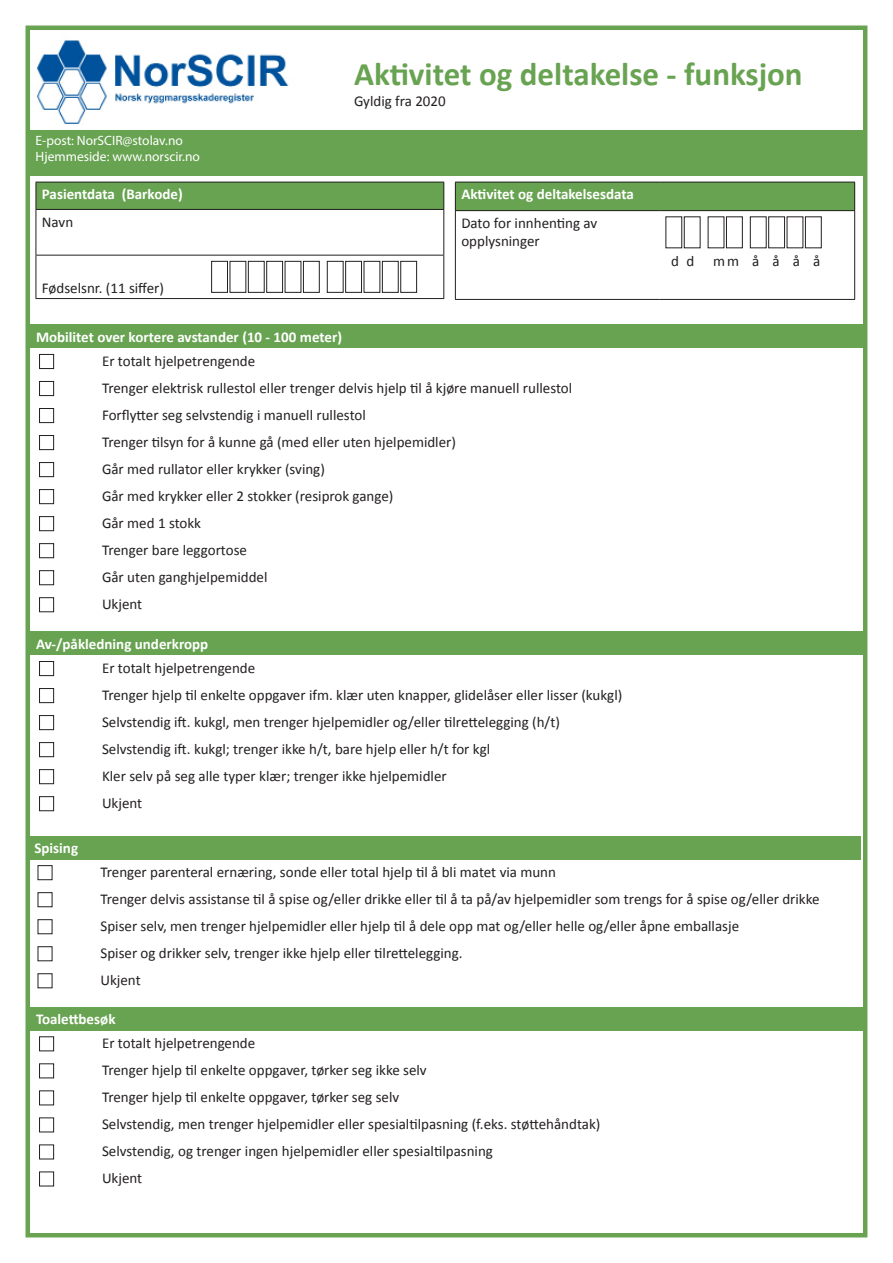
<style>
.page{position:relative;width:893px;height:1263px;background:#fff}
.page>*{position:absolute;margin:0;border:0;box-sizing:border-box;transform-origin:0 0}
.t1{font:700 33px "Calibri";color:#68a351}
.Alternativ{font:15px "Calibri";color:#231f20}
.Tittel_spørsmål{font:700 15px "Calibri";color:#fff}
.t2{font:13.5px "Myriad Pro";color:#fff}
</style>
<div class="page">
<div style="left:26px;top:26px;width:841px;height:1211px;background:#fff;border:4px solid #68a351"></div>
<div style="left:26px;top:131px;width:841px;height:45px;background:#68a351"></div>
<div style="left:36px;top:182px;width:408px;height:27px;background:#68a351"></div>
<hr style="left:36px;top:210px;width:1px;height:45px;background:#231f20">
<hr style="left:443px;top:210px;width:1px;height:45px;background:#231f20">
<hr style="left:36px;top:255px;width:1px;height:43px;background:#231f20">
<hr style="left:443px;top:255px;width:1px;height:43px;background:#231f20">
<hr style="left:36px;top:298px;width:408px;height:1px;background:#231f20">
<hr style="left:36px;top:255px;width:408px;height:1px;background:#231f20">
<hr style="left:36px;top:182px;width:408px;height:1px;background:#231f20">
<svg style="left:36px;top:182px;width:1px;height:27px"></svg>
<svg style="left:443px;top:182px;width:1px;height:27px"></svg>
<hr style="left:36px;top:209px;width:408px;height:1px;background:#231f20">
<div style="left:211px;top:261px;width:17px;height:32px;border:1px solid #231f20"></div>
<div style="left:230px;top:261px;width:16px;height:32px;border:1px solid #231f20"></div>
<div style="left:248px;top:261px;width:16px;height:32px;border:1px solid #231f20"></div>
<div style="left:266px;top:261px;width:17px;height:32px;border:1px solid #231f20"></div>
<div style="left:285px;top:261px;width:16px;height:32px;border:1px solid #231f20"></div>
<div style="left:303px;top:261px;width:16px;height:32px;border:1px solid #231f20"></div>
<div style="left:327px;top:261px;width:16px;height:32px;border:1px solid #231f20"></div>
<div style="left:345px;top:261px;width:17px;height:32px;border:1px solid #231f20"></div>
<div style="left:364px;top:261px;width:16px;height:32px;border:1px solid #231f20"></div>
<div style="left:382px;top:261px;width:16px;height:32px;border:1px solid #231f20"></div>
<div style="left:401px;top:261px;width:16px;height:32px;border:1px solid #231f20"></div>
<div style="left:455px;top:182px;width:400px;height:29px;background:#68a351"></div>
<hr style="left:455px;top:211px;width:1px;height:88px;background:#231f20">
<hr style="left:455px;top:299px;width:205px;height:1px;background:#231f20">
<hr style="left:660px;top:299px;width:195px;height:1px;background:#231f20">
<hr style="left:854px;top:211px;width:1px;height:88px;background:#231f20">
<hr style="left:455px;top:182px;width:205px;height:1px;background:#231f20">
<svg style="left:455px;top:182px;width:1px;height:28px"></svg>
<hr style="left:660px;top:182px;width:195px;height:1px;background:#231f20">
<svg style="left:854px;top:182px;width:1px;height:28px"></svg>
<hr style="left:455px;top:210px;width:205px;height:1px;background:#231f20">
<hr style="left:660px;top:210px;width:195px;height:1px;background:#231f20">
<div style="left:684px;top:217px;width:16px;height:31px;border:1px solid #231f20"></div>
<div style="left:726px;top:217px;width:16px;height:31px;border:1px solid #231f20"></div>
<div style="left:750px;top:217px;width:16px;height:31px;border:1px solid #231f20"></div>
<div style="left:768px;top:217px;width:17px;height:31px;border:1px solid #231f20"></div>
<div style="left:805px;top:217px;width:16px;height:31px;border:1px solid #231f20"></div>
<img style="left:37px;top:40px;width:252px;height:84px">
<div style="left:30px;top:324px;width:833px;height:24px;background:#68a351"></div>
<div style="left:39px;top:354px;width:15px;height:15px;border:1px solid #231f20"></div>
<div style="left:39px;top:381px;width:15px;height:15px;border:1px solid #231f20"></div>
<div style="left:39px;top:408px;width:15px;height:15px;border:1px solid #231f20"></div>
<div style="left:39px;top:435px;width:15px;height:15px;border:1px solid #231f20"></div>
<div style="left:39px;top:462px;width:15px;height:15px;border:1px solid #231f20"></div>
<div style="left:39px;top:489px;width:15px;height:15px;border:1px solid #231f20"></div>
<div style="left:39px;top:516px;width:15px;height:15px;border:1px solid #231f20"></div>
<div style="left:39px;top:543px;width:15px;height:15px;border:1px solid #231f20"></div>
<div style="left:39px;top:570px;width:15px;height:15px;border:1px solid #231f20"></div>
<div style="left:39px;top:597px;width:15px;height:15px;border:1px solid #231f20"></div>
<div style="left:30px;top:631px;width:833px;height:24px;background:#68a351"></div>
<div style="left:39px;top:661px;width:15px;height:15px;border:1px solid #231f20"></div>
<div style="left:39px;top:688px;width:15px;height:15px;border:1px solid #231f20"></div>
<div style="left:39px;top:715px;width:15px;height:15px;border:1px solid #231f20"></div>
<div style="left:39px;top:742px;width:15px;height:15px;border:1px solid #231f20"></div>
<div style="left:39px;top:769px;width:15px;height:15px;border:1px solid #231f20"></div>
<div style="left:39px;top:796px;width:15px;height:15px;border:1px solid #231f20"></div>
<div style="left:28px;top:836px;width:833px;height:23px;background:#68a351"></div>
<div style="left:38px;top:865px;width:14px;height:15px;border:1px solid #231f20"></div>
<div style="left:38px;top:892px;width:14px;height:15px;border:1px solid #231f20"></div>
<div style="left:38px;top:919px;width:14px;height:15px;border:1px solid #231f20"></div>
<div style="left:38px;top:946px;width:14px;height:15px;border:1px solid #231f20"></div>
<div style="left:38px;top:973px;width:14px;height:15px;border:1px solid #231f20"></div>
<div style="left:30px;top:1007px;width:833px;height:24px;background:#68a351"></div>
<div style="left:39px;top:1037px;width:15px;height:14px;border:1px solid #231f20"></div>
<div style="left:39px;top:1064px;width:15px;height:14px;border:1px solid #231f20"></div>
<div style="left:39px;top:1091px;width:15px;height:14px;border:1px solid #231f20"></div>
<div style="left:39px;top:1118px;width:15px;height:14px;border:1px solid #231f20"></div>
<div style="left:39px;top:1145px;width:15px;height:14px;border:1px solid #231f20"></div>
<div style="left:39px;top:1172px;width:15px;height:14px;border:1px solid #231f20"></div>
<p class="t2" style="left:36px;top:132px;width:149px">E-post: NorSCIR@stolav.no</p>
<p class="t2" style="left:36px;top:148px;width:166px">Hjemmeside: www.norscir.no</p>
<p class="Tittel_spørsmål" style="left:42px;top:185px;width:142px">Pasientdata (Barkode)</p>
<p class="Alternativ" style="left:42px;top:212px;width:33px">Navn</p>
<p class="Alternativ" style="left:42px;top:278px;width:124px">Fødselsnr. (11 siffer)</p>
<p class="t1" style="left:354px;top:53px;width:450px">Aktivitet og deltakelse - funksjon</p>
<p class="Alternativ" style="left:354px;top:91px;width:93px">Gyldig fra 2020</p>
<p class="Tittel_spørsmål" style="left:461px;top:185px;width:174px">Aktivitet og deltakelsesdata</p>
<p class="Alternativ" style="left:461px;top:213px;width:137px">Dato for innhenting av</p>
<p class="Alternativ" style="left:461px;top:231px;width:80px">opplysninger</p>
<p class="Alternativ" style="left:671px;top:252px;width:151px">d d mm å å å å</p>
<p class="Tittel_spørsmål" style="left:36px;top:327px;width:307px">Mobilitet over kortere avstander (10 - 100 meter)</p>
<p class="Alternativ" style="left:102px;top:351px;width:155px">Er totalt hjelpetrengende</p>
<p class="Alternativ" style="left:102px;top:378px;width:472px">Trenger elektrisk rullestol eller trenger delvis hjelp til å kjøre manuell rullestol</p>
<p class="Alternativ" style="left:102px;top:405px;width:265px">Forflytter seg selvstendig i manuell rullestol</p>
<p class="Alternativ" style="left:102px;top:432px;width:355px">Trenger tilsyn for å kunne gå (med eller uten hjelpemidler)</p>
<p class="Alternativ" style="left:102px;top:459px;width:224px">Går med rullator eller krykker (sving)</p>
<p class="Alternativ" style="left:102px;top:486px;width:293px">Går med krykker eller 2 stokker (resiprok gange)</p>
<p class="Alternativ" style="left:102px;top:513px;width:101px">Går med 1 stokk</p>
<p class="Alternativ" style="left:102px;top:540px;width:147px">Trenger bare leggortose</p>
<p class="Alternativ" style="left:102px;top:567px;width:167px">Går uten ganghjelpemiddel</p>
<p class="Alternativ" style="left:102px;top:594px;width:42px">Ukjent</p>
<p class="Tittel_spørsmål" style="left:36px;top:634px;width:174px">Av-/påkledning underkropp</p>
<p class="Alternativ" style="left:102px;top:658px;width:155px">Er totalt hjelpetrengende</p>
<p class="Alternativ" style="left:102px;top:685px;width:522px">Trenger hjelp til enkelte oppgaver ifm. klær uten knapper, glidelåser eller lisser (kukgl)</p>
<p class="Alternativ" style="left:102px;top:712px;width:459px">Selvstendig ift. kukgl, men trenger hjelpemidler og/eller tilrettelegging (h/t)</p>
<p class="Alternativ" style="left:102px;top:739px;width:390px">Selvstendig ift. kukgl; trenger ikke h/t, bare hjelp eller h/t for kgl</p>
<p class="Alternativ" style="left:102px;top:766px;width:346px">Kler selv på seg alle typer klær; trenger ikke hjelpemidler</p>
<p class="Alternativ" style="left:102px;top:793px;width:42px">Ukjent</p>
<p class="Tittel_spørsmål" style="left:34px;top:838px;width:45px">Spising</p>
<p class="Alternativ" style="left:100px;top:862px;width:457px">Trenger parenteral ernæring, sonde eller total hjelp til å bli matet via munn</p>
<p class="Alternativ" style="left:100px;top:889px;width:721px">Trenger delvis assistanse til å spise og/eller drikke eller til å ta på/av hjelpemidler som trengs for å spise og/eller drikke</p>
<p class="Alternativ" style="left:100px;top:916px;width:640px">Spiser selv, men trenger hjelpemidler eller hjelp til å dele opp mat og/eller helle og/eller åpne emballasje</p>
<p class="Alternativ" style="left:100px;top:943px;width:364px">Spiser og drikker selv, trenger ikke hjelp eller tilrettelegging.</p>
<p class="Alternativ" style="left:100px;top:970px;width:42px">Ukjent</p>
<p class="Tittel_spørsmål" style="left:36px;top:1009px;width:81px">Toalettbesøk</p>
<p class="Alternativ" style="left:102px;top:1033px;width:155px">Er totalt hjelpetrengende</p>
<p class="Alternativ" style="left:102px;top:1060px;width:326px">Trenger hjelp til enkelte oppgaver, tørker seg ikke selv</p>
<p class="Alternativ" style="left:102px;top:1087px;width:299px">Trenger hjelp til enkelte oppgaver, tørker seg selv</p>
<p class="Alternativ" style="left:102px;top:1114px;width:500px">Selvstendig, men trenger hjelpemidler eller spesialtilpasning (f.eks. støttehåndtak)</p>
<p class="Alternativ" style="left:102px;top:1141px;width:392px">Selvstendig, og trenger ingen hjelpemidler eller spesialtilpasning</p>
<p class="Alternativ" style="left:102px;top:1168px;width:42px">Ukjent</p>
</div>
